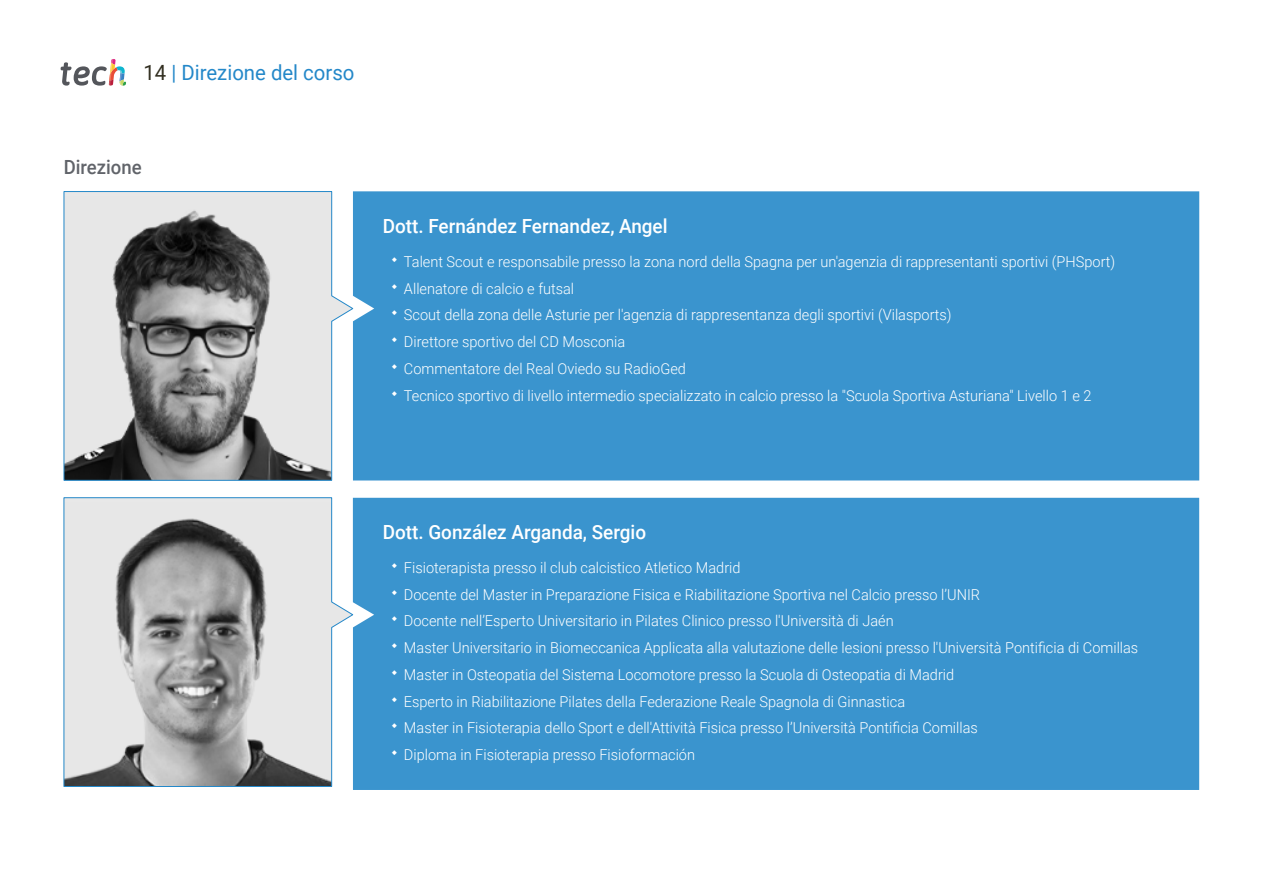
<style>
.page{position:relative;width:1263px;height:893px;background:#fff}
.page>*{position:absolute;margin:0;border:0;box-sizing:border-box;transform-origin:0 0}
.t1{font:21px "Roboto";color:#2488c9}
.t2{font:500 19.5px "Roboto";color:#fff}
.t3{font:500 19.5px "Roboto";color:#61646a;scale:.95 1}
.t4{font:300 15px/26.7px "Roboto";color:#fff}
.s1{color:#312e20}
</style>
<div class="page">
<svg style="left:61px;top:59px;width:65px;height:27px"></svg>
<div style="left:353px;top:191px;width:846px;height:289px;background:#3a94ce"></div>
<svg style="left:64px;top:191px;width:289px;height:290px;background:#abacad"></svg>
<div style="left:353px;top:498px;width:846px;height:292px;background:#3a94ce"></div>
<svg style="left:64px;top:497px;width:289px;height:290px;background:#bdbfbf"></svg>
<svg style="left:392px;top:257px;width:5px;height:5px"></svg>
<svg style="left:392px;top:284px;width:5px;height:5px"></svg>
<svg style="left:392px;top:310px;width:5px;height:5px"></svg>
<svg style="left:392px;top:337px;width:5px;height:5px"></svg>
<svg style="left:392px;top:364px;width:5px;height:5px"></svg>
<svg style="left:392px;top:391px;width:5px;height:5px"></svg>
<svg style="left:392px;top:563px;width:5px;height:5px"></svg>
<svg style="left:392px;top:590px;width:5px;height:5px"></svg>
<svg style="left:392px;top:616px;width:5px;height:5px"></svg>
<svg style="left:392px;top:643px;width:5px;height:5px"></svg>
<svg style="left:392px;top:670px;width:5px;height:5px"></svg>
<svg style="left:392px;top:697px;width:5px;height:5px"></svg>
<svg style="left:392px;top:723px;width:5px;height:6px"></svg>
<svg style="left:392px;top:750px;width:5px;height:5px"></svg>
<h1 class="t1" style="left:144px;top:57px;width:213px"><span class="s1">14</span> | Direzione del corso</h1>
<h2 class="t3" style="left:64px;top:154px;width:84px">Direzione</h2>
<h2 class="t2" style="left:383px;top:212px;width:286px">Dott. Fernández Fernandez, Angel</h2>
<p class="t4" style="left:404px;top:247px;width:713px">Talent Scout e responsabile presso la zona nord della Spagna per un'agenzia di rappresentanti sportivi (PHSport)<br>Allenatore di calcio e futsal<br>Scout della zona delle Asturie per l'agenzia di rappresentanza degli sportivi (Vilasports)<br>Direttore sportivo del CD Mosconia<br>Commentatore del Real Oviedo su RadioGed<br>Tecnico sportivo di livello intermedio specializzato in calcio presso la "Scuola Sportiva Asturiana" Livello 1 e 2</p>
<h2 class="t2" style="left:383px;top:518px;width:265px">Dott. González Arganda, Sergio</h2>
<p class="t4" style="left:404px;top:554px;width:736px">Fisioterapista presso il club calcistico Atletico Madrid<br>Docente del Master in Preparazione Fisica e Riabilitazione Sportiva nel Calcio presso l’UNIR<br>Docente nell’Esperto Universitario in Pilates Clinico presso l'Università di Jaén<br>Master Universitario in Biomeccanica Applicata alla valutazione delle lesioni presso l'Università Pontificia di Comillas Master in Osteopatia del Sistema Locomotore presso la Scuola di Osteopatia di Madrid<br>Esperto in Riabilitazione Pilates della Federazione Reale Spagnola di Ginnastica<br>Master in Fisioterapia dello Sport e dell'Attività Fisica presso l’Università Pontificia Comillas<br>Diploma in Fisioterapia presso Fisioformación</p>
</div>
